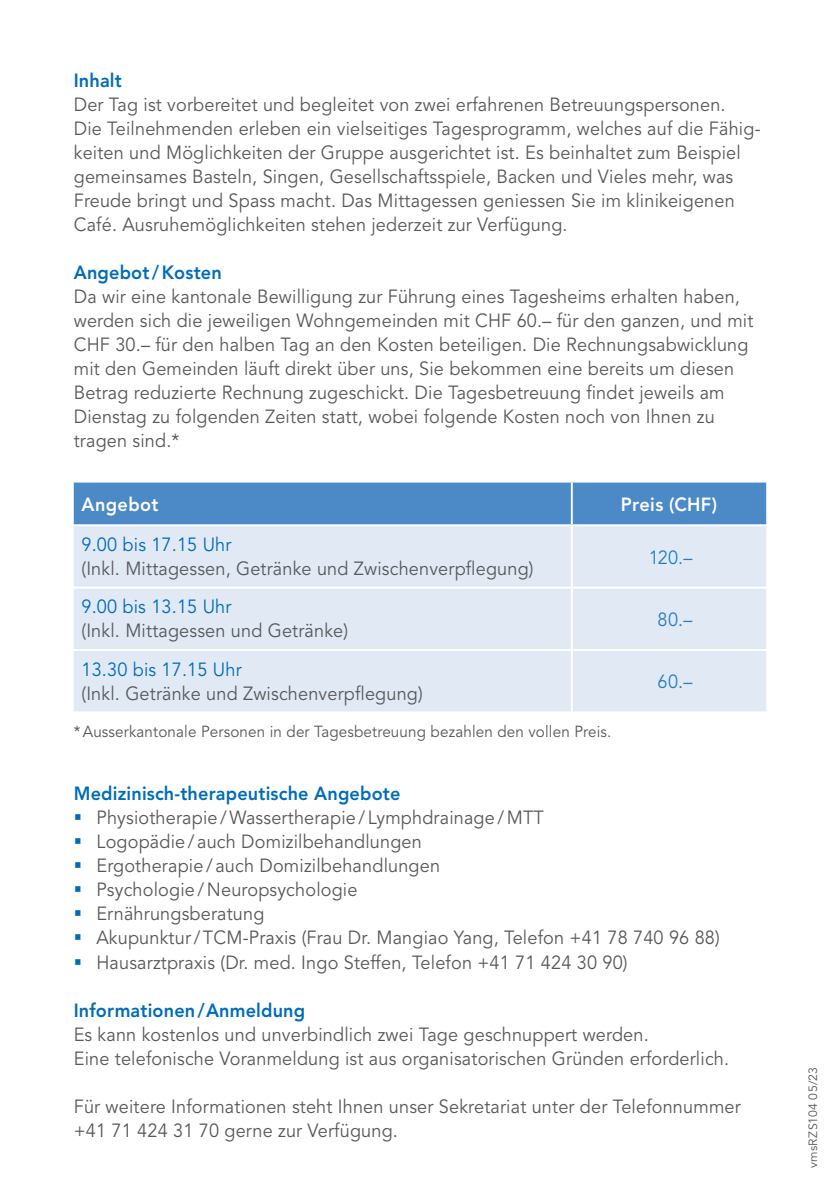
<style>
.page{position:relative;width:840px;height:1191px;background:#fff}
.page>*{position:absolute;margin:0;border:0;box-sizing:border-box;transform-origin:0 0}
.t1{font:19px/24px "Avenir LT Std";letter-spacing:.01em;color:#57585a;scale:.95 1}
.t2{font:800 19px "Avenir LT Std";letter-spacing:.01em;color:#006cb7;scale:.95 1}
.t3{font:19px "Avenir LT Std";letter-spacing:.01em;color:#006cb7;scale:.95 1}
.t4{font:800 19px "Avenir LT Std";letter-spacing:.02em;color:#fff;scale:.95 1}
.t5{font:19px "Avenir LT Std";letter-spacing:.015em;color:#267ec2;scale:.95 1}
.t6{font:16px "Avenir LT Std";letter-spacing:.01em;color:#57585a;scale:.95 1}
.t7{font:12px "Avenir LT Std";letter-spacing:.035em;color:#57585a}
.s1{color:#006cb7}
</style>
<div class="page">
<div style="left:74px;top:482px;width:691px;height:42px;background:#4c89c7"></div>
<div style="left:74px;top:526px;width:691px;height:185px;background:#e1e9f5"></div>
<hr style="left:570px;top:482px;width:2px;height:42px;background:#fff">
<hr style="left:570px;top:526px;width:2px;height:60px;background:#fff">
<hr style="left:570px;top:588px;width:2px;height:61px;background:#fff">
<hr style="left:570px;top:651px;width:2px;height:60px;background:#fff">
<hr style="left:74px;top:586px;width:497px;height:2px;background:#fff">
<hr style="left:571px;top:586px;width:194px;height:2px;background:#fff">
<hr style="left:74px;top:649px;width:497px;height:2px;background:#fff">
<hr style="left:571px;top:649px;width:194px;height:2px;background:#fff">
<p class="t2" style="left:74px;top:69px;width:52px">Inhalt</p>
<p class="t1" style="left:74px;top:93px;width:724px">Der Tag ist vorbereitet und begleitet von zwei erfahrenen Betreuungspersonen.<br>Die Teilnehmenden erleben ein vielseitiges Tagesprogramm, welches auf die Fähig&shy;keiten und Möglichkeiten der Gruppe ausgerichtet ist. Es beinhaltet zum Beispiel gemeinsames Basteln, Singen, Gesellschaftsspiele, Backen und Vieles mehr, was Freude bringt und Spass macht. Das Mittagessen geniessen Sie im klinikeigenen Café. Ausruhemöglichkeiten stehen jederzeit zur Verfügung.</p>
<p class="t2" style="left:74px;top:261px;width:157px">Angebot/Kosten</p>
<p class="t1" style="left:74px;top:285px;width:716px">Da wir eine kantonale Bewilligung zur Führung eines Tagesheims erhalten haben, werden sich die jeweiligen Wohngemeinden mit CHF 60.– für den ganzen, und mit CHF 30.– für den halben Tag an den Kosten beteiligen. Die Rechnungsabwicklung mit den Gemeinden läuft direkt über uns, Sie bekommen eine bereits um diesen Betrag reduzierte Rechnung zugeschickt. Die Tagesbetreuung findet jeweils am Dienstag zu folgenden Zeiten statt, wobei folgende Kosten noch von Ihnen zu tragen sind.*</p>
<p class="t4" style="left:81px;top:493px;width:83px">Angebot</p>
<p class="t4" style="left:620px;top:493px;width:103px">Preis (CHF)</p>
<p class="t3" style="left:81px;top:533px;width:159px">9.00 bis 17.15 Uhr</p>
<p class="t1" style="left:81px;top:557px;width:477px">(Inkl. Mittagessen, Getränke und Zwischenverpflegung)</p>
<p class="t5" style="left:648px;top:546px;width:48px">120.–</p>
<p class="t3" style="left:81px;top:596px;width:159px">9.00 bis 13.15 Uhr</p>
<p class="t1" style="left:81px;top:619px;width:282px">(Inkl. Mittagessen und Getränke)</p>
<p class="t3" style="left:81px;top:658px;width:170px">13.30 bis 17.15 Uhr</p>
<p class="t1" style="left:81px;top:681px;width:360px">(Inkl. Getränke und Zwischenverpflegung)</p>
<p class="t6" style="left:74px;top:722px;width:567px">*Ausserkantonale Personen in der Tagesbetreuung bezahlen den vollen Preis.</p>
<p class="t5" style="left:657px;top:608px;width:38px">80.–</p>
<p class="t5" style="left:657px;top:671px;width:38px">60.–</p>
<p class="t2" style="left:74px;top:782px;width:345px">Medizinisch-therapeutische Angebote</p>
<p class="t1" style="left:74px;top:806px;width:496px"><span class="s1">▪</span> Physiotherapie /Wassertherapie / Lymphdrainage /MTT</p>
<p class="t1" style="left:74px;top:830px;width:368px"><span class="s1">▪</span> Logopädie / auch Domizilbehandlungen</p>
<p class="t1" style="left:74px;top:854px;width:387px"><span class="s1">▪</span> Ergotherapie / auch Domizilbehandlungen</p>
<p class="t1" style="left:74px;top:878px;width:300px"><span class="s1">▪</span> Psychologie /Neuropsychologie</p>
<p class="t1" style="left:74px;top:902px;width:202px"><span class="s1">▪</span> Ernährungsberatung</p>
<p class="t1" style="left:74px;top:926px;width:681px"><span class="s1">▪</span> Akupunktur/ TCM-Praxis (Frau Dr. Mangiao Yang, Telefon +41 78 740 96 88)</p>
<p class="t1" style="left:74px;top:950px;width:584px"><span class="s1">▪</span> Hausarztpraxis (Dr. med. Ingo Steffen, Telefon +41 71 424 30 90)</p>
<p class="t2" style="left:74px;top:998px;width:245px">Informationen /Anmeldung</p>
<p class="t1" style="left:74px;top:1022px;width:691px">Es kann kostenlos und unverbindlich zwei Tage geschnuppert werden.<br>Eine telefonische Voranmeldung ist aus organisatorischen Gründen erforderlich.</p>
<p class="t1" style="left:74px;top:1094px;width:703px">Für weitere Informationen steht Ihnen unser Sekretariat unter der Telefonnummer +41 71 424 31 70 gerne zur Verfügung.</p>
<p class="t7" style="left:805px;top:1168px;width:103px;rotate:-90deg">vmsRZS104 05/23</p>
</div>
